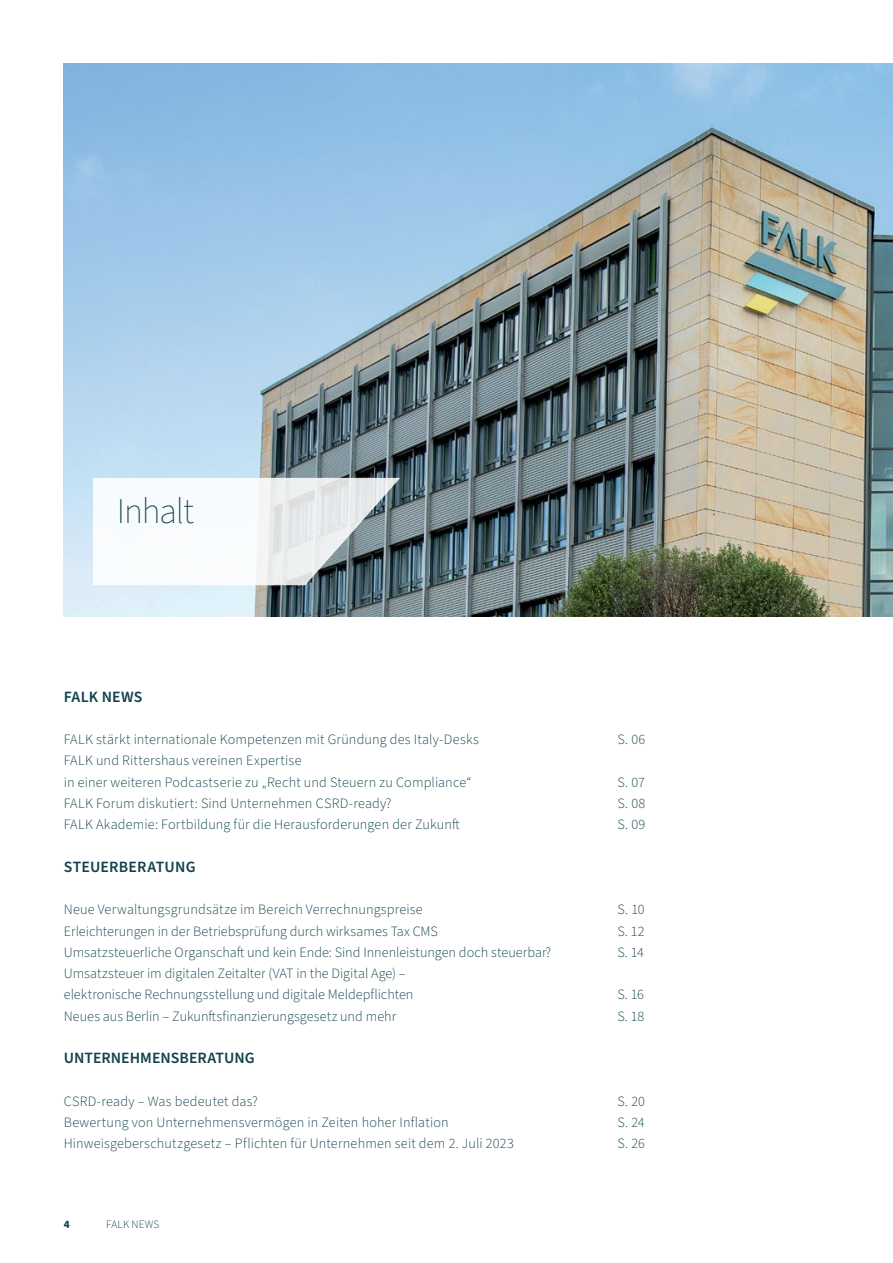
<style>
.page{position:relative;width:893px;height:1263px;background:#fff}
.page>*{position:absolute;margin:0;border:0;box-sizing:border-box;transform-origin:0 0}
.t1{font:200 36px "Source Sans Pro";letter-spacing:-.03em;color:#11424e}
.t2{font:600 15.75px "Source Sans Pro";letter-spacing:.005em;color:#11424e}
.t3{font:300 14.25px/21.3px "Source Sans Pro";letter-spacing:.01em;color:#11424e}
.t4{font:300 11.25px "Source Sans Pro";letter-spacing:.01em;color:#11424e}
.t5{font:700 11.25px "Source Sans Pro";color:#11424e}
</style>
<div class="page">
<img style="left:64px;top:64px;width:829px;height:553px">
<svg style="left:63px;top:478px;width:337px;height:107px"></svg>
<svg style="left:883px;top:478px;width:10px;height:107px"></svg>
<h1 class="t1" style="left:117px;top:487px;width:79px">Inhalt</h1>
<p class="t2" style="left:64px;top:686px;width:80px">FALK NEWS</p>
<p class="t3" style="left:64px;top:729px;width:417px">FALK stärkt internationale Kompetenzen mit Gründung des Italy-Desks</p>
<p class="t3" style="left:617px;top:729px;width:30px">S. 06</p>
<p class="t3" style="left:64px;top:750px;width:409px">FALK und Rittershaus vereinen Expertise<br>in einer weiteren Podcastserie zu „Recht und Steuern zu Compliance“</p>
<p class="t3" style="left:617px;top:772px;width:29px">S. 07</p>
<p class="t3" style="left:64px;top:793px;width:329px">FALK Forum diskutiert: Sind Unternehmen CSRD-ready?</p>
<p class="t3" style="left:617px;top:793px;width:29px">S. 08</p>
<p class="t3" style="left:64px;top:814px;width:397px">FALK Akademie: Fortbildung für die Herausforderungen der Zukunft</p>
<p class="t3" style="left:617px;top:814px;width:29px">S. 09</p>
<p class="t2" style="left:64px;top:856px;width:133px">STEUERBERATUNG</p>
<p class="t3" style="left:64px;top:899px;width:361px">Neue Verwaltungsgrundsätze im Bereich Verrechnungspreise</p>
<p class="t3" style="left:617px;top:899px;width:29px">S. 10</p>
<p class="t3" style="left:64px;top:921px;width:376px">Erleichterungen in der Betriebsprüfung durch wirksames Tax CMS</p>
<p class="t3" style="left:617px;top:921px;width:29px">S. 12</p>
<p class="t3" style="left:64px;top:942px;width:489px">Umsatzsteuerliche Organschaft und kein Ende: Sind Innenleistungen doch steuerbar?</p>
<p class="t3" style="left:617px;top:942px;width:28px">S. 14</p>
<p class="t3" style="left:64px;top:963px;width:351px">Umsatzsteuer im digitalen Zeitalter (VAT in the Digital Age) – elektronische Rechnungsstellung und digitale Meldepflichten</p>
<p class="t3" style="left:617px;top:984px;width:28px">S. 16</p>
<p class="t3" style="left:64px;top:1006px;width:334px">Neues aus Berlin – Zukunftsfinanzierungsgesetz und mehr</p>
<p class="t3" style="left:617px;top:1006px;width:28px">S. 18</p>
<p class="t2" style="left:64px;top:1047px;width:193px">UNTERNEHMENSBERATUNG</p>
<p class="t3" style="left:64px;top:1091px;width:196px">CSRD-ready – Was bedeutet das?</p>
<p class="t3" style="left:617px;top:1091px;width:29px">S. 20</p>
<p class="t3" style="left:64px;top:1112px;width:386px">Bewertung von Unternehmensvermögen in Zeiten hoher Inflation</p>
<p class="t3" style="left:617px;top:1112px;width:29px">S. 24</p>
<p class="t3" style="left:64px;top:1133px;width:452px">Hinweisgeberschutzgesetz – Pflichten für Unternehmen seit dem 2. Juli 2023</p>
<p class="t3" style="left:617px;top:1133px;width:29px">S. 26</p>
<p class="t5" style="left:64px;top:1217px;width:7px">4</p>
<p class="t4" style="left:106px;top:1217px;width:55px">FALK NEWS</p>
</div>
